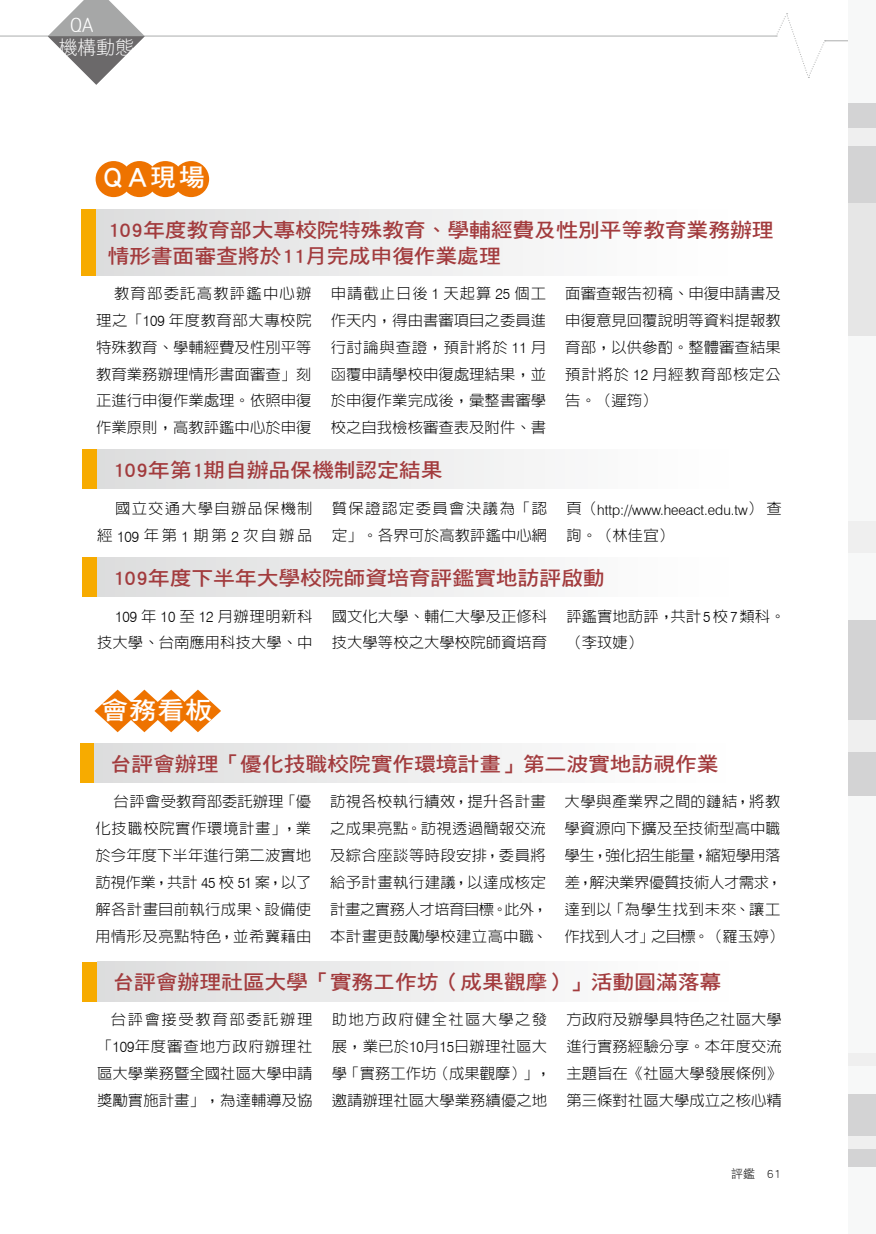
<style>
.page{position:relative;width:876px;height:1234px;background:#fff}
.page>*{position:absolute;margin:0;border:0;box-sizing:border-box;transform-origin:0 0}
.t1{font:28.5px "DF Hei Std W7";color:#fff}
.t2{font:24.9px "DF Hei Std W7";color:#fff;scale:1.1 1}
.t3{font:19.95px/26.8px "DF Hei Std W7";letter-spacing:-.01em;color:#a23b3d;scale:1.1 1}
.t4{font:19.2px/21.3px "DF Li Hei Lt WIN BF";letter-spacing:-.01em;color:#fff;scale:1.25 1}
.t5{font:300 15px/26.8px "AR Hei B5 HK";color:#000;text-align:justify}
.t6{font:300 15px/26.8px "AR Hei B5 HK";letter-spacing:.025em;color:#000}
.t7{font:300 15px/26.8px "AR Hei B5 HK";letter-spacing:.045em;color:#000}
.t8{font:300 15px/26.8px "AR Hei B5 HK";letter-spacing:.075em;color:#000;text-align:right}
.t9{font:300 14.4px "Swiss 721 BT";color:#000}
.t10{font:12px "DF Hei Std W3";color:#000}
.s1{font-size:24.9px}
.s2{font-family:"Swiss 721 BT"}
.s3{font-family:"AR Hei B5 HK";font-size:15px}
</style>
<div class="page">
<hr style="left:0;top:35px;width:776px;height:2px;background:#b5b6b6">
<hr style="left:825px;top:40px;width:51px;height:1px;background:#b5b6b6">
<svg style="left:776px;top:13px;width:50px;height:65px"></svg>
<div style="left:848px;top:0;width:28px;height:137px;background:#f7f8f8"></div>
<div style="left:848px;top:736px;width:28px;height:263px;background:#f7f8f8"></div>
<div style="left:848px;top:1142px;width:28px;height:91px;background:#f7f8f8"></div>
<div style="left:848px;top:324px;width:28px;height:324px;background:#f7f8f8"></div>
<div style="left:848px;top:971px;width:28px;height:134px;background:#f7f8f8"></div>
<div style="left:848px;top:137px;width:28px;height:199px;background:#e6e6e6"></div>
<div style="left:848px;top:103px;width:28px;height:100px;background:#d3d3d4"></div>
<div style="left:848px;top:620px;width:28px;height:175px;background:#d3d3d4"></div>
<div style="left:848px;top:1094px;width:28px;height:72px;background:#d3d3d4"></div>
<div style="left:848px;top:128px;width:28px;height:18px;background:#efefef"></div>
<div style="left:848px;top:720px;width:28px;height:31px;background:#efefef"></div>
<div style="left:848px;top:1135px;width:28px;height:13px;background:#efefef"></div>
<div style="left:848px;top:521px;width:28px;height:31px;background:#efefef"></div>
<div style="left:848px;top:1053px;width:28px;height:13px;background:#efefef"></div>
<svg style="left:48px;top:0;width:97px;height:85px"></svg>
<div style="left:96px;top:161px;width:36px;height:36px;background:#ee7300;border-radius:50%"></div>
<div style="left:121px;top:161px;width:36px;height:36px;background:#ee7300;border-radius:50%"></div>
<div style="left:147px;top:161px;width:36px;height:36px;background:#ee7300;border-radius:50%"></div>
<div style="left:173px;top:161px;width:36px;height:36px;background:#ee7300;border-radius:50%"></div>
<div style="left:82px;top:209px;width:76px;height:66px;background:#f7ab00"></div>
<div style="left:96px;top:209px;width:679px;height:66px;background:linear-gradient(to right,#ddddde,#fff)"></div>
<div style="left:83px;top:449px;width:76px;height:40px;background:#f7ab00"></div>
<div style="left:97px;top:449px;width:679px;height:40px;background:linear-gradient(to right,#ddddde,#fff)"></div>
<div style="left:83px;top:557px;width:76px;height:40px;background:#f7ab00"></div>
<div style="left:97px;top:557px;width:679px;height:40px;background:linear-gradient(to right,#ddddde,#fff)"></div>
<div style="left:80px;top:743px;width:76px;height:39px;background:#f7ab00"></div>
<div style="left:95px;top:743px;width:678px;height:39px;background:linear-gradient(to right,#ddddde,#fff)"></div>
<svg style="left:94px;top:689px;width:127px;height:43px"></svg>
<div style="left:83px;top:961px;width:76px;height:39px;background:#f7ab00"></div>
<div style="left:97px;top:961px;width:679px;height:39px;background:linear-gradient(to right,#ddddde,#fff)"></div>
<p class="t4" style="left:58px;top:15px;width:62px;text-indent:12px">QA<br>機構動態</p>
<h1 class="t1" style="left:104px;top:161px;width:103px">QA<span class="s1">現場</span></h1>
<h3 class="t3" style="left:107px;top:215px;width:607px">109年度教育部大專校院特殊教育、學輔經費及性別平等教育業務辦理情形書面審查將於11月完成申復作業處理</h3>
<p class="t5" style="left:96px;top:279px;width:217px;text-indent:18px">教育部委託高教評鑑中心辦理之「<span class="s2">109</span> 年度教育部大專校院特殊教育、學輔經費及性別平等教育業務辦理情形書面審查」刻正進行申復作業處理。依照申復作業原則，高教評鑑中心於申復</p>
<p class="t5" style="left:331px;top:279px;width:217px">申請截止日後 <span class="s2">1</span> 天起算 <span class="s2">25</span> 個工作天內，得由書審項目之委員進行討論與查證，預計將於 <span class="s2">11</span> 月函覆申請學校申復處理結果，並於申復作業完成後，彙整書審學校之自我檢核審查表及附件、書</p>
<p class="t5" style="left:565px;top:279px;width:217px">面審查報告初稿、申復申請書及申復意見回覆說明等資料提報教育部，以供參酌。整體審查結果預計將於 <span class="s2">12</span> 月經教育部核定公告。（遲筠）</p>
<h3 class="t3" style="left:112px;top:456px;width:302px">109年第1期自辦品保機制認定結果</h3>
<p class="t8" style="left:97px;top:495px;width:217px">國立交通大學自辦品保機制經 <span class="s2">109</span> 年第 <span class="s2">1</span> 期第 <span class="s2">2</span> 次自辦品</p>
<p class="t7" style="left:332px;top:495px;width:217px">質保證認定委員會決議為「認定」。各界可於高教評鑑中心網</p>
<p class="t9" style="left:566px;top:500px;width:217px"><span class="s3">頁（</span>http://www.heeact.edu.tw<span class="s3">）查</span></p>
<p class="t5" style="left:566px;top:522px;width:109px">詢。（林佳宜）</p>
<h3 class="t3" style="left:112px;top:564px;width:449px">109年度下半年大學校院師資培育評鑑實地訪評啟動</h3>
<p class="t5" style="left:97px;top:602px;width:217px;text-align:right"><span class="s2">109</span> 年 <span class="s2">10</span> 至 <span class="s2">12</span> 月辦理明新科技大學、台南應用科技大學、中</p>
<p class="t5" style="left:332px;top:602px;width:217px">國文化大學、輔仁大學及正修科技大學等校之大學校院師資培育</p>
<p class="t5" style="left:566px;top:602px;width:221px">評鑑實地訪評，共計<span class="s2">5</span>校<span class="s2">7</span>類科。（李玟婕）</p>
<h2 class="t2" style="left:101px;top:696px;width:103px">會務看板</h2>
<h3 class="t3" style="left:110px;top:750px;width:555px">台評會辦理「優化技職校院實作環境計畫」第二波實地訪視作業</h3>
<p class="t5" style="left:95px;top:788px;width:218px;text-indent:18px">台評會受教育部委託辦理「優化技職校院實作環境計畫」，業於今年度下半年進行第二波實地訪視作業，共計 <span class="s2">45</span> 校 <span class="s2">51</span> 案，以了解各計畫目前執行成果、設備使用情形及亮點特色，並希冀藉由</p>
<p class="t6" style="left:330px;top:788px;width:219px">訪視各校執行績效，提升各計畫之成果亮點。訪視透過簡報交流及綜合座談等時段安排，委員將給予計畫執行建議，以達成核定計畫之實務人才培育目標。此外，本計畫更鼓勵學校建立高中職、</p>
<p class="t5" style="left:564px;top:788px;width:221px;text-align:left">大學與產業界之間的鏈結，將教學資源向下擴及至技術型高中職學生，強化招生能量，縮短學用落差，解決業界優質技術人才需求，達到以「為學生找到未來、讓工作找到人才」之目標。（羅玉婷）</p>
<h3 class="t3" style="left:112px;top:968px;width:555px">台評會辦理社區大學「實務工作坊（成果觀摩）」活動圓滿落幕</h3>
<p class="t5" style="left:97px;top:1005px;width:217px;text-indent:14px">台評會接受教育部委託辦理「<span class="s2">109</span>年度審查地方政府辦理社區大學業務暨全國社區大學申請獎勵實施計畫」，為達輔導及協</p>
<p class="t5" style="left:332px;top:1005px;width:221px;text-align:left">助地方政府健全社區大學之發展，業已於<span class="s2">10</span>月<span class="s2">15</span>日辦理社區大學「實務工作坊（成果觀摩）」，邀請辦理社區大學業務績優之地</p>
<p class="t5" style="left:566px;top:1005px;width:217px">方政府及辦學具特色之社區大學進行實務經驗分享。本年度交流主題旨在《社區大學發展條例》第三條對社區大學成立之核心精</p>
<p class="t10" style="left:731px;top:1167px;width:51px">評鑑 61</p>
</div>
